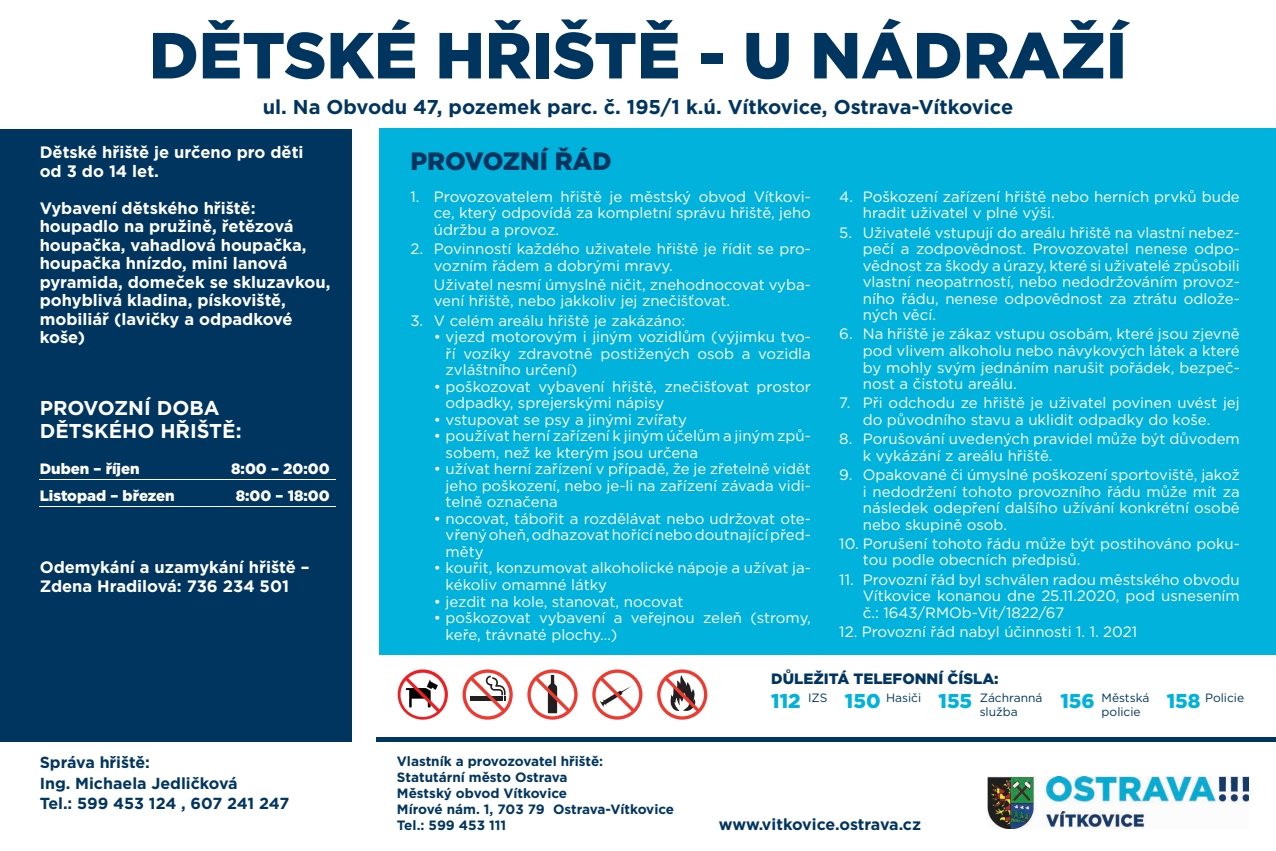
<style>
.page{position:relative;width:1276px;height:851px;background:#fff}
.page>*{position:absolute;margin:0;border:0;box-sizing:border-box;transform-origin:0 0}
.t1{font:900 65px "Gotham";color:#003560}
.t2{font:900 25px "Gotham";color:#003560}
.t3{font:700 20px "Gotham";color:#003560}
.t4{font:700 20px/22.5px "Gotham";color:#fff}
.t5{font:900 20px "Gotham";color:#00b2dc}
.t6{font:700 16.5px/18.5px "Gotham";color:#fff}
.t7{font:700 16px/20.5px "Gotham";color:#003560}
.t8{font:15px/16.5px "Gotham";color:#fff}
.t9{font:900 15px "Gotham";color:#fff}
.t10{font:900 15px "Gotham";color:#003560}
.t11{font:700 13.5px/16px "Gotham";letter-spacing:-.005em;color:#003560}
.t12{font:12px/14.4px "Gotham";color:#003560}
.s1{font-weight:900;font-size:20px;color:#00b2dc}
</style>
<div class="page">
<div style="left:0;top:129px;width:351px;height:612px;background:#003560"></div>
<div style="left:380px;top:128px;width:896px;height:526px;background:#00b2dc"></div>
<hr style="left:376px;top:737px;width:900px;height:4px;background:#003560">
<hr style="left:40px;top:479px;width:296px;height:1px;background:#fff">
<hr style="left:40px;top:506px;width:296px;height:1px;background:#fff">
<svg style="left:397px;top:669px;width:51px;height:51px"></svg>
<svg style="left:462px;top:669px;width:51px;height:50px"></svg>
<svg style="left:657px;top:669px;width:50px;height:50px"></svg>
<svg style="left:592px;top:669px;width:50px;height:50px"></svg>
<svg style="left:527px;top:669px;width:50px;height:50px"></svg>
<img style="left:987px;top:776px;width:261px;height:52px">
<h1 class="t1" style="left:149px;top:11px;width:979px">DĚTSKÉ HŘIŠTĚ - U NÁDRAŽÍ</h1>
<h3 class="t3" style="left:263px;top:94px;width:752px">ul. Na Obvodu 47, pozemek parc. č. 195/1 k.ú. Vítkovice, Ostrava-Vítkovice</h3>
<p class="t6" style="left:40px;top:143px;width:265px">Dětské hřiště je určeno pro děti od 3 do 14 let.</p>
<p class="t6" style="left:40px;top:198px;width:292px">Vybavení dětského hřiště: houpadlo na pružině, řetězová houpačka, vahadlová houpačka, houpačka hnízdo, mini lanová pyramida, domeček se skluzavkou, pohyblivá kladina, pískoviště, mobiliář (lavičky a odpadkové koše)</p>
<h3 class="t4" style="left:40px;top:397px;width:203px">PROVOZNÍ DOBA<br>DĚTSKÉHO HŘIŠTĚ:</h3>
<p class="t9" style="left:40px;top:458px;width:102px">Duben – říjen</p>
<p class="t9" style="left:231px;top:458px;width:100px">8:00 – 20:00</p>
<p class="t9" style="left:40px;top:485px;width:136px">Listopad – březen</p>
<p class="t9" style="left:236px;top:485px;width:96px">8:00 – 18:00</p>
<p class="t6" style="left:40px;top:558px;width:271px">Odemykání a uzamykání hřiště –<br>Zdena Hradilová: 736 234 501</p>
<p class="t7" style="left:40px;top:752px;width:251px">Správa hřiště:<br>Ing. Michaela Jedličková<br>Tel.: 599 453 124 , 607 241 247</p>
<h2 class="t2" style="left:410px;top:143px;width:203px">PROVOZNÍ ŘÁD</h2>
<p class="t8" style="left:434px;top:188px;width:378px;text-align:justify;text-indent:-24px">1. Provozovatelem hřiště je městský obvod Vítkovi&shy;ce, který odpovídá za kompletní správu hřiště, jeho údržbu a provoz.</p>
<p class="t8" style="left:434px;top:240px;width:378px;text-indent:-24px">2. Povinností každého uživatele hřiště je řídit se pro&shy;vozním řádem a dobrými mravy.</p>
<p class="t8" style="left:434px;top:276px;width:378px">Uživatel nesmí úmyslně ničit, znehodnocovat vyba&shy;vení hřiště, nebo jakkoliv jej znečišťovat.</p>
<p class="t8" style="left:410px;top:312px;width:276px">3. V celém areálu hřiště je zakázáno:</p>
<p class="t8" style="left:445px;top:328px;width:367px;text-align:justify;text-indent:-12px">• vjezd motorovým i jiným vozidlům (výjimku tvo&shy;ří vozíky zdravotně postižených osob a vozidla zvláštního určení)</p>
<p class="t8" style="left:445px;top:378px;width:367px;text-indent:-12px">• poškozovat vybavení hřiště, znečišťovat prostor odpadky, sprejerskými nápisy</p>
<p class="t8" style="left:434px;top:411px;width:255px">• vstupovat se psy a jinými zvířaty</p>
<p class="t8" style="left:445px;top:427px;width:367px;text-indent:-12px">• používat herní zařízení k jiným účelům a jiným způ&shy;sobem, než ke kterým jsou určena</p>
<p class="t8" style="left:445px;top:460px;width:367px;text-align:justify;text-indent:-12px">• užívat herní zařízení v případě, že je zřetelně vidět jeho poškození, nebo je-li na zařízení závada vidi&shy;telně označena</p>
<p class="t8" style="left:445px;top:510px;width:367px;text-align:justify;text-indent:-12px">• nocovat, tábořit a rozdělávat nebo udržovat ote&shy;vřený oheň, odhazovat hořící nebo doutnající před&shy;měty</p>
<p class="t8" style="left:445px;top:559px;width:367px;text-indent:-12px">• kouřit, konzumovat alkoholické nápoje a užívat ja&shy;kékoliv omamné látky</p>
<p class="t8" style="left:434px;top:592px;width:251px">• jezdit na kole, stanovat, nocovat</p>
<p class="t8" style="left:445px;top:609px;width:367px;text-indent:-12px">• poškozovat vybavení a veřejnou zeleň (stromy, keře, trávnaté plochy…)</p>
<p class="t8" style="left:863px;top:188px;width:378px;text-indent:-24px">4. Poškození zařízení hřiště nebo herních prvků bude hradit uživatel v plné výši.</p>
<p class="t8" style="left:863px;top:224px;width:378px;text-align:justify;text-indent:-24px">5. Uživatelé vstupují do areálu hřiště na vlastní nebez&shy;pečí a zodpovědnost. Provozovatel nenese odpo&shy;vědnost za škody a úrazy, které si uživatelé způsobili vlastní neopatrností, nebo nedodržováním provoz&shy;ního řádu, nenese odpovědnost za ztrátu odlože&shy;ných věcí.</p>
<p class="t8" style="left:863px;top:325px;width:378px;text-align:justify;text-indent:-24px">6. Na hřiště je zákaz vstupu osobám, které jsou zjevně pod vlivem alkoholu nebo návykových látek a které by mohly svým jednáním narušit pořádek, bezpeč&shy;nost a čistotu areálu.</p>
<p class="t8" style="left:839px;top:394px;width:402px;text-align:center">7. Při odchodu ze hřiště je uživatel povinen uvést jej do původního stavu a uklidit odpadky do koše.</p>
<p class="t8" style="left:863px;top:430px;width:378px;text-indent:-24px">8. Porušování uvedených pravidel může být důvodem k vykázání z areálu hřiště.</p>
<p class="t8" style="left:863px;top:466px;width:378px;text-align:justify;text-indent:-24px">9. Opakované či úmyslné poškození sportoviště, jakož i nedodržení tohoto provozního řádu může mít za následek odepření dalšího užívání konkrétní osobě nebo skupině osob.</p>
<p class="t8" style="left:863px;top:535px;width:378px;text-indent:-24px">10. Porušení tohoto řádu může být postihováno poku&shy;tou podle obecních předpisů.</p>
<p class="t8" style="left:863px;top:571px;width:378px;text-align:justify;text-indent:-24px">11. Provozní řád byl schválen radou městského obvodu Vítkovice konanou dne 25.11.2020, pod usnesením č.: 1643/RMOb-Vit/1822/67</p>
<p class="t8" style="left:839px;top:623px;width:299px">12. Provozní řád nabyl účinnosti 1. 1. 2021</p>
<p class="t11" style="left:397px;top:753px;width:279px">Vlastník a provozovatel hřiště:<br>Statutární město Ostrava<br>Městský obvod Vítkovice<br>Mírové nám. 1, 703 79 Ostrava-Vítkovice<br>Tel.: 599 453 111</p>
<p class="t10" style="left:771px;top:667px;width:229px">DŮLEŽITÁ TELEFONNÍ ČÍSLA:</p>
<p class="t12" style="left:979px;top:690px;width:64px;text-indent:-41px"><span class="s1">155</span> Záchranná služba</p>
<p class="t12" style="left:1101px;top:690px;width:49px;text-indent:-41px"><span class="s1">156</span> Městská policie</p>
<p class="t12" style="left:1166px;top:690px;width:79px"><span class="s1">158</span> Policie</p>
<p class="t12" style="left:845px;top:690px;width:78px"><span class="s1">150</span> Hasiči</p>
<h3 class="t5" style="left:771px;top:687px;width:58px">112 <sup>IZS</sup></h3>
<p class="t7" style="left:719px;top:814px;width:204px">www.vitkovice.ostrava.cz</p>
</div>
